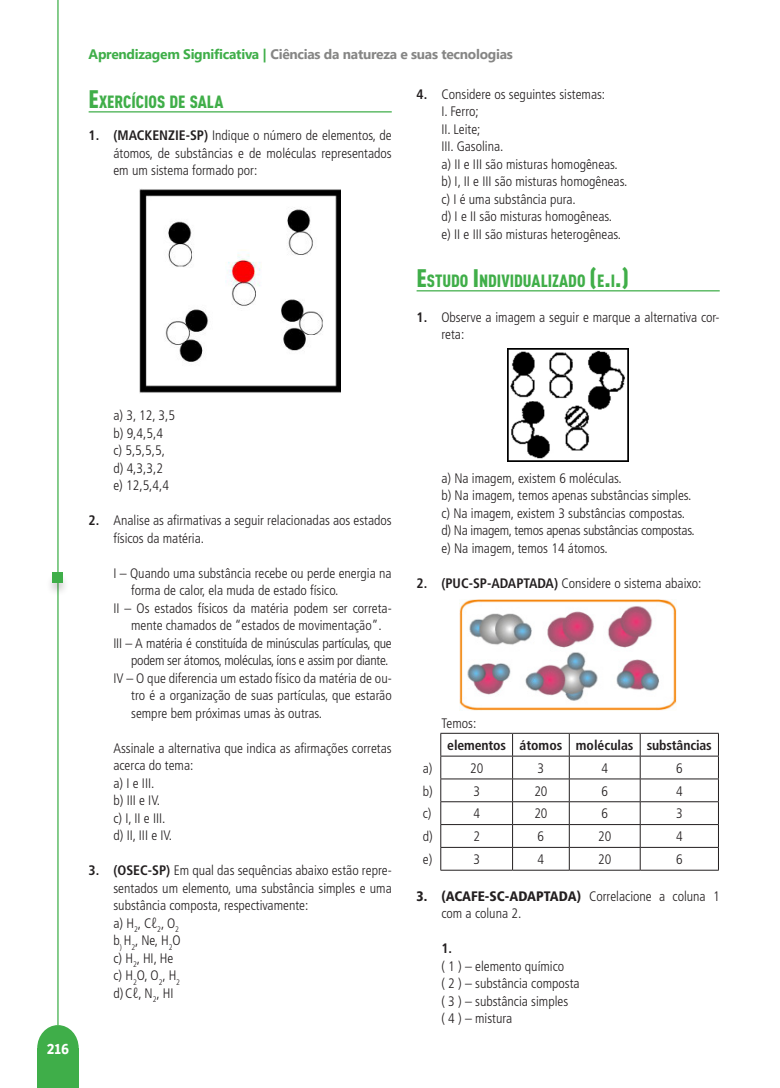
<style>
.page{position:relative;width:780px;height:1088px;background:#fff}
.page>*{position:absolute;margin:0;border:0;box-sizing:border-box;transform-origin:0 0}
.título_peso_1{font:900 condensed 17.5px "DINOT";color:#40ae49}
.t1{font:15px "Secular One";color:#fff}
.t2{font:300 condensed 13.75px/17.5px "Frutiger LT Std";color:#231f20}
.t3{font:300 condensed 13.75px/17.5px "Frutiger LT Std";letter-spacing:-.02em;color:#231f20;text-align:right}
.t4{font:700 13.75px "Segoe UI";letter-spacing:-.02em;color:#868685}
.t5{font:700 condensed 13.75px "Frutiger LT Std";letter-spacing:-.01em;color:#231f20}
.s1{color:#3fae49}
.s2{font-size:25px}
.s3{font-weight:700}
.s4{font-weight:900}
</style>
<div class="page">
<div style="left:37px;top:1025px;width:42px;height:46px;background:#3fae49;border-radius:50%"></div>
<div style="left:37px;top:1049px;width:42px;height:39px;background:#3fae49"></div>
<hr style="left:57px;top:0;width:2px;height:1025px;background:#3fae49">
<div style="left:46px;top:573px;width:24px;height:24px;background:#231f20;opacity:.21"></div>
<div style="left:53px;top:573px;width:10px;height:10px;background:#3fae49"></div>
<hr style="left:89px;top:111px;width:303px;height:1px;background:#40ae49">
<img style="left:140px;top:189px;width:200px;height:204px">
<hr style="left:416px;top:290px;width:303px;height:1px;background:#40ae49">
<img style="left:507px;top:348px;width:121px;height:114px">
<img style="left:460px;top:599px;width:216px;height:111px">
<hr style="left:440px;top:733px;width:72px;height:1px;background:#231f20">
<hr style="left:512px;top:733px;width:57px;height:1px;background:#231f20">
<hr style="left:569px;top:733px;width:71px;height:1px;background:#231f20">
<hr style="left:640px;top:733px;width:78px;height:1px;background:#231f20">
<hr style="left:440px;top:756px;width:72px;height:1px;background:#231f20">
<hr style="left:512px;top:756px;width:57px;height:1px;background:#231f20">
<hr style="left:569px;top:756px;width:71px;height:1px;background:#231f20">
<hr style="left:640px;top:756px;width:78px;height:1px;background:#231f20">
<hr style="left:440px;top:778px;width:72px;height:1px;background:#231f20">
<hr style="left:512px;top:778px;width:57px;height:1px;background:#231f20">
<hr style="left:569px;top:778px;width:71px;height:1px;background:#231f20">
<hr style="left:640px;top:778px;width:78px;height:1px;background:#231f20">
<hr style="left:440px;top:801px;width:72px;height:1px;background:#231f20">
<hr style="left:512px;top:801px;width:57px;height:1px;background:#231f20">
<hr style="left:569px;top:801px;width:71px;height:1px;background:#231f20">
<hr style="left:640px;top:801px;width:78px;height:1px;background:#231f20">
<hr style="left:440px;top:824px;width:72px;height:1px;background:#231f20">
<hr style="left:512px;top:824px;width:57px;height:1px;background:#231f20">
<hr style="left:569px;top:824px;width:71px;height:1px;background:#231f20">
<hr style="left:640px;top:824px;width:78px;height:1px;background:#231f20">
<hr style="left:440px;top:847px;width:72px;height:1px;background:#231f20">
<svg style="left:440px;top:733px;width:1px;height:137px"></svg>
<hr style="left:512px;top:847px;width:57px;height:1px;background:#231f20">
<svg style="left:512px;top:733px;width:1px;height:137px"></svg>
<hr style="left:569px;top:847px;width:71px;height:1px;background:#231f20">
<svg style="left:569px;top:733px;width:1px;height:137px"></svg>
<hr style="left:640px;top:847px;width:78px;height:1px;background:#231f20">
<svg style="left:640px;top:733px;width:1px;height:137px"></svg>
<svg style="left:718px;top:733px;width:1px;height:137px"></svg>
<hr style="left:440px;top:870px;width:72px;height:1px;background:#231f20">
<hr style="left:512px;top:870px;width:57px;height:1px;background:#231f20">
<hr style="left:569px;top:870px;width:71px;height:1px;background:#231f20">
<hr style="left:640px;top:870px;width:78px;height:1px;background:#231f20">
<p class="t4" style="left:89px;top:42px;width:425px"><span class="s1">Aprendizagem Significativa |</span> Ciências da natureza e suas tecnologias</p>
<p class="título_peso_1" style="left:89px;top:91px;width:136px"><span class="s2">E</span>XERCÍCIOS DE SALA</p>
<p class="t2" style="left:113px;top:127px;width:280px;text-align:justify;text-indent:-25px"><span class="s3">1. (MACKENZIE-SP)</span> Indique o número de elementos, de átomos, de substâncias e de moléculas representados em um sistema formado por:</p>
<p class="t2" style="left:416px;top:86px;width:190px"><span class="s3">4.</span> Considere os seguintes sistemas:</p>
<p class="t2" style="left:441px;top:103px;width:39px">I. Ferro;</p>
<p class="t2" style="left:441px;top:121px;width:41px">II. Leite;</p>
<p class="t2" style="left:441px;top:138px;width:64px">III. Gasolina.</p>
<p class="t2" style="left:441px;top:156px;width:178px">a) II e III são misturas homogêneas.</p>
<p class="t2" style="left:441px;top:173px;width:187px">b) I, II e III são misturas homogêneas.</p>
<p class="t2" style="left:441px;top:191px;width:136px">c) I é uma substância pura.</p>
<p class="t2" style="left:441px;top:208px;width:172px">d) I e II são misturas homogêneas.</p>
<p class="t2" style="left:441px;top:226px;width:181px">e) II e III são misturas heterogêneas.</p>
<p class="título_peso_1" style="left:416px;top:269px;width:214px"><span class="s2">E</span>STUDO <span class="s2">I</span> NDIVIDUALIZADO <span class="s2">(</span>E<span class="s2">.</span>I<span class="s2">.)</span></p>
<p class="t2" style="left:441px;top:308px;width:280px;text-indent:-25px"><span class="s3">1.</span> Observe a imagem a seguir e marque a alternativa cor&shy;reta:</p>
<p class="t1" style="left:47px;top:1038px;width:24px">216</p>
<p class="t2" style="left:113px;top:407px;width:63px">a) 3, 12, 3,5</p>
<p class="t2" style="left:113px;top:424px;width:51px">b) 9,4,5,4</p>
<p class="t2" style="left:113px;top:442px;width:53px">c) 5,5,5,5,</p>
<p class="t2" style="left:113px;top:459px;width:51px">d) 4,3,3,2</p>
<p class="t2" style="left:113px;top:477px;width:57px">e) 12,5,4,4</p>
<p class="t2" style="left:113px;top:512px;width:280px;text-indent:-25px"><span class="s3">2.</span> Analise as afirmativas a seguir relacionadas aos estados físicos da matéria.</p>
<p class="t2" style="left:131px;top:564px;width:262px;text-indent:-18px">I – Quando uma substância recebe ou perde energia na forma de calor, ela muda de estado físico.</p>
<p class="t2" style="left:113px;top:599px;width:280px;text-align:center">II – Os estados físicos da matéria podem ser correta&shy;mente chamados de “estados de movimentação”.</p>
<p class="t3" style="left:113px;top:634px;width:280px">III – A matéria é constituída de minúsculas partículas, que podem ser átomos, moléculas, íons e assim por diante.</p>
<p class="t2" style="left:131px;top:669px;width:262px;text-align:justify;text-indent:-18px">IV – O que diferencia um estado físico da matéria de ou&shy;tro é a organização de suas partículas, que estarão sempre bem próximas umas às outras.</p>
<p class="t2" style="left:113px;top:739px;width:280px">Assinale a alternativa que indica as afirmações corretas acerca do tema:</p>
<p class="t2" style="left:113px;top:774px;width:42px">a) I e III.</p>
<p class="t2" style="left:113px;top:792px;width:48px">b) III e IV.</p>
<p class="t2" style="left:113px;top:809px;width:54px">c) I, II e III.</p>
<p class="t2" style="left:113px;top:827px;width:60px">d) II, III e IV.</p>
<p class="t2" style="left:113px;top:862px;width:280px;text-align:justify;text-indent:-25px"><span class="s3">3. (OSEC-SP)</span> Em qual das sequências abaixo estão repre&shy;sentados um elemento, uma substância simples e uma substância composta, respectivamente:</p>
<p class="t2" style="left:113px;top:914px;width:67px">a) H<sub>2</sub>, Cℓ<sub>2</sub>, O<sub>2</sub></p>
<p class="t2" style="left:113px;top:932px;width:69px">b<sub>)</sub> H<sub>2</sub>, Ne, H<sub>2</sub>O</p>
<p class="t2" style="left:113px;top:949px;width:61px">c) H<sub>2</sub>, HI, He</p>
<p class="t2" style="left:113px;top:967px;width:68px">c) H<sub>2</sub>O, O<sub>2</sub>, H<sub>2</sub></p>
<p class="t2" style="left:113px;top:984px;width:61px">d) Cℓ, N<sub>2</sub>, HI</p>
<p class="t2" style="left:441px;top:470px;width:182px">a) Na imagem, existem 6 moléculas.</p>
<p class="t2" style="left:441px;top:487px;width:252px">b) Na imagem, temos apenas substâncias simples.</p>
<p class="t2" style="left:441px;top:505px;width:245px">c) Na imagem, existem 3 substâncias compostas.</p>
<p class="t3" style="left:441px;top:522px;width:255px">d) Na imagem, temos apenas substâncias compostas.</p>
<p class="t2" style="left:441px;top:540px;width:168px">e) Na imagem, temos 14 átomos.</p>
<p class="t2" style="left:416px;top:575px;width:286px"><span class="s3">2. (PUC-SP-ADAPTADA)</span> Considere o sistema abaixo:</p>
<p class="t2" style="left:441px;top:715px;width:36px">Temos:</p>
<p class="t5" style="left:447px;top:737px;width:60px">elementos</p>
<p class="t5" style="left:519px;top:737px;width:44px">átomos</p>
<p class="t5" style="left:576px;top:737px;width:59px">moléculas</p>
<p class="t5" style="left:646px;top:737px;width:67px">substâncias</p>
<p class="t2" style="left:423px;top:759px;width:11px">a)</p>
<p class="t2" style="left:470px;top:759px;width:15px">20</p>
<p class="t2" style="left:537px;top:759px;width:8px">3</p>
<p class="t2" style="left:601px;top:759px;width:8px">4</p>
<p class="t2" style="left:676px;top:759px;width:8px">6</p>
<p class="t2" style="left:423px;top:782px;width:11px">b)</p>
<p class="t2" style="left:473px;top:782px;width:8px">3</p>
<p class="t2" style="left:534px;top:782px;width:15px">20</p>
<p class="t2" style="left:601px;top:782px;width:8px">6</p>
<p class="t2" style="left:676px;top:782px;width:8px">4</p>
<p class="t2" style="left:423px;top:805px;width:10px">c)</p>
<p class="t2" style="left:473px;top:805px;width:8px">4</p>
<p class="t2" style="left:534px;top:805px;width:15px">20</p>
<p class="t2" style="left:601px;top:805px;width:8px">6</p>
<p class="t2" style="left:676px;top:805px;width:8px">3</p>
<p class="t2" style="left:423px;top:828px;width:11px">d)</p>
<p class="t2" style="left:473px;top:828px;width:8px">2</p>
<p class="t2" style="left:537px;top:828px;width:8px">6</p>
<p class="t2" style="left:598px;top:828px;width:15px">20</p>
<p class="t2" style="left:676px;top:828px;width:8px">4</p>
<p class="t2" style="left:423px;top:850px;width:11px">e)</p>
<p class="t2" style="left:473px;top:850px;width:8px">3</p>
<p class="t2" style="left:537px;top:850px;width:8px">4</p>
<p class="t2" style="left:598px;top:850px;width:15px">20</p>
<p class="t2" style="left:676px;top:850px;width:8px">6</p>
<p class="t2" style="left:441px;top:887px;width:280px;text-indent:-25px"><span class="s4">3. (ACAFE-SC-ADAPTADA)</span> Correlacione a coluna 1 com a coluna 2.</p>
<p class="t5" style="left:441px;top:940px;width:12px">1.</p>
<p class="t2" style="left:441px;top:957px;width:124px">( 1 ) – elemento químico</p>
<p class="t2" style="left:441px;top:975px;width:140px">( 2 ) – substância composta</p>
<p class="t2" style="left:441px;top:992px;width:128px">( 3 ) – substância simples</p>
<p class="t2" style="left:441px;top:1010px;width:72px">( 4 ) – mistura</p>
</div>
